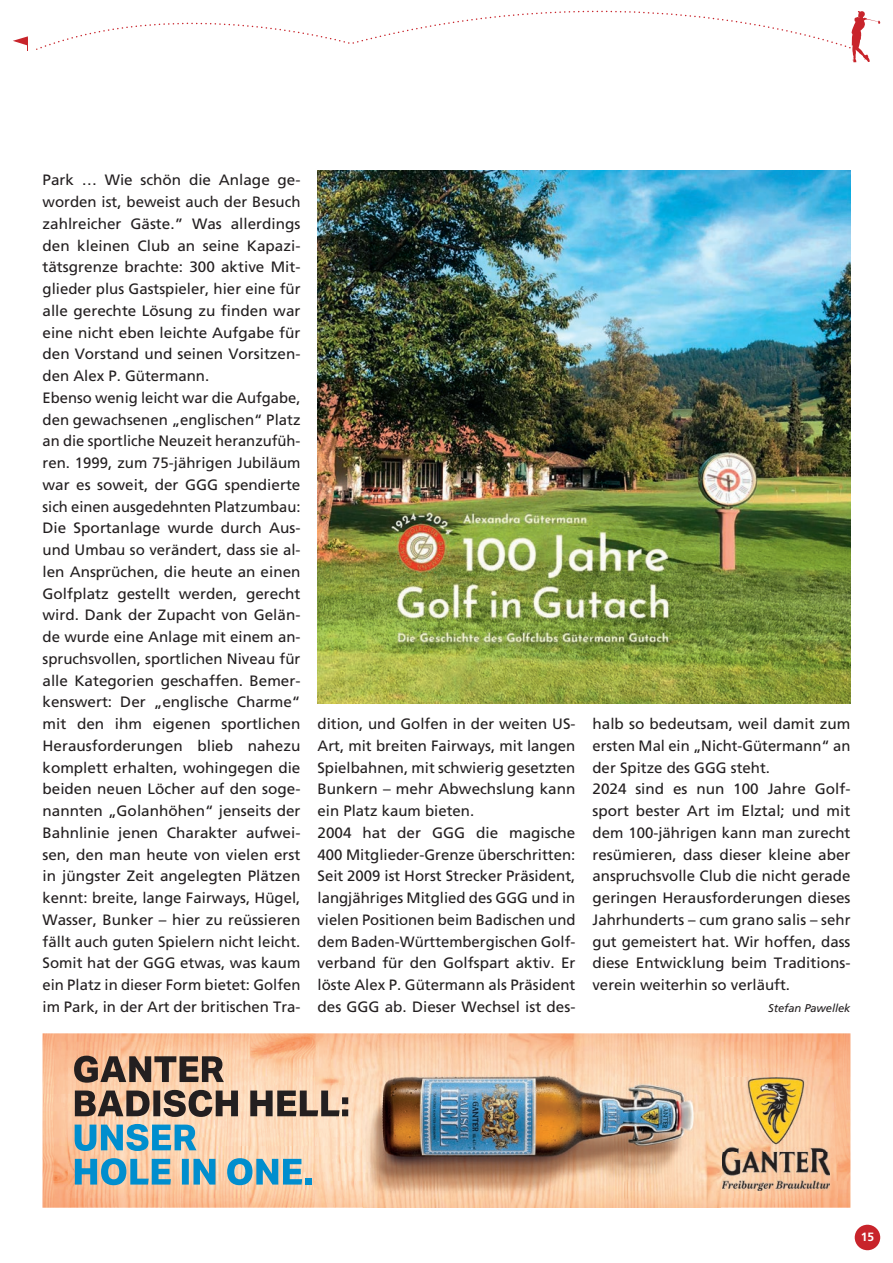
<style>
.page{position:relative;width:893px;height:1263px;background:#fff}
.page>*{position:absolute;margin:0;border:0;box-sizing:border-box;transform-origin:0 0}
.t1{font:15px/21.8px "Frutiger LT Std";color:#231f20}
.t2{font:700 12px "Frutiger LT Std";color:#fff}
.t3{font:italic 11.25px "Frutiger LT Std";letter-spacing:-.01em;color:#231f20}
</style>
<div class="page">
<img style="left:317px;top:171px;width:533px;height:533px">
<div style="left:855px;top:1225px;width:25px;height:25px;background:#c8242b;border-radius:50%"></div>
<svg style="left:13px;top:36px;width:15px;height:15px"></svg>
<svg style="left:36px;top:11px;width:844px;height:51px"></svg>
<img style="left:43px;top:1033px;width:807px;height:175px">
<svg style="left:74px;top:1056px;width:150px;height:27px;background:#856c5c"></svg>
<svg style="left:75px;top:1090px;width:273px;height:27px;background:#8a7668"></svg>
<svg style="left:75px;top:1124px;width:122px;height:27px;background:#68aac1"></svg>
<svg style="left:75px;top:1158px;width:140px;height:27px;background:#75aaba"></svg>
<svg style="left:227px;top:1158px;width:84px;height:27px;background:#71adc1"></svg>
<img style="left:722px;top:1077px;width:108px;height:114px">
<img style="left:363px;top:1035px;width:358px;height:173px">
<p class="t1" style="left:43px;top:169px;width:259px">Park … Wie schön die Anlage ge&shy;worden ist, beweist auch der Besuch zahlreicher Gäste.” Was allerdings den kleinen Club an seine Kapazi&shy;tätsgrenze brachte: 300 aktive Mit&shy;glieder plus Gastspieler, hier eine für alle gerechte Lösung zu finden war eine nicht eben leichte Aufgabe für den Vorstand und seinen Vorsitzen&shy;den Alex P. Gütermann.<br>Ebenso wenig leicht war die Aufgabe, den gewachsenen „englischen“ Platz an die sportliche Neuzeit heranzufüh&shy;ren. 1999, zum 75-jährigen Jubiläum war es soweit, der GGG spendierte sich einen ausgedehnten Platzumbau:<br>Die Sportanlage wurde durch Aus&shy;und Umbau so verändert, dass sie al&shy;len Ansprüchen, die heute an einen Golfplatz gestellt werden, gerecht wird. Dank der Zupacht von Gelän&shy;de wurde eine Anlage mit einem an&shy;spruchsvollen, sportlichen Niveau für alle Kategorien geschaffen. Bemer&shy;kenswert: Der „englische Charme“ mit den ihm eigenen sportlichen Herausforderungen blieb nahezu komplett erhalten, wohingegen die beiden neuen Löcher auf den soge&shy;nannten „Golanhöhen“ jenseits der Bahnlinie jenen Charakter aufwei&shy;sen, den man heute von vielen erst in jüngster Zeit angelegten Plätzen kennt: breite, lange Fairways, Hügel, Wasser, Bunker – hier zu reüssieren fällt auch guten Spielern nicht leicht.<br>Somit hat der GGG etwas, was kaum ein Platz in dieser Form bietet: Golfen im Park, in der Art der britischen Tra-</p>
<p class="t1" style="left:317px;top:713px;width:259px">dition, und Golfen in der weiten US-Art, mit breiten Fairways, mit langen Spielbahnen, mit schwierig gesetzten Bunkern – mehr Abwechslung kann ein Platz kaum bieten.<br>2004 hat der GGG die magische 400 Mitglieder-Grenze überschritten:<br>Seit 2009 ist Horst Strecker Präsident, langjähriges Mitglied des GGG und in vielen Positionen beim Badischen und dem Baden-Württembergischen Golf&shy;verband für den Golfspart aktiv. Er löste Alex P. Gütermann als Präsident des GGG ab. Dieser Wechsel ist des-</p>
<p class="t1" style="left:592px;top:713px;width:259px">halb so bedeutsam, weil damit zum ersten Mal ein „Nicht-Gütermann“ an der Spitze des GGG steht.<br>2024 sind es nun 100 Jahre Golf&shy;sport bester Art im Elztal; und mit dem 100-jährigen kann man zurecht resümieren, dass dieser kleine aber anspruchsvolle Club die nicht gerade geringen Herausforderungen dieses Jahrhunderts – cum grano salis – sehr gut gemeistert hat. Wir hoffen, dass diese Entwicklung beim Traditions&shy;verein weiterhin so verläuft.</p>
<p class="t3" style="left:768px;top:1002px;width:84px">Stefan Pawellek</p>
<p class="t2" style="left:861px;top:1230px;width:15px">15</p>
</div>
